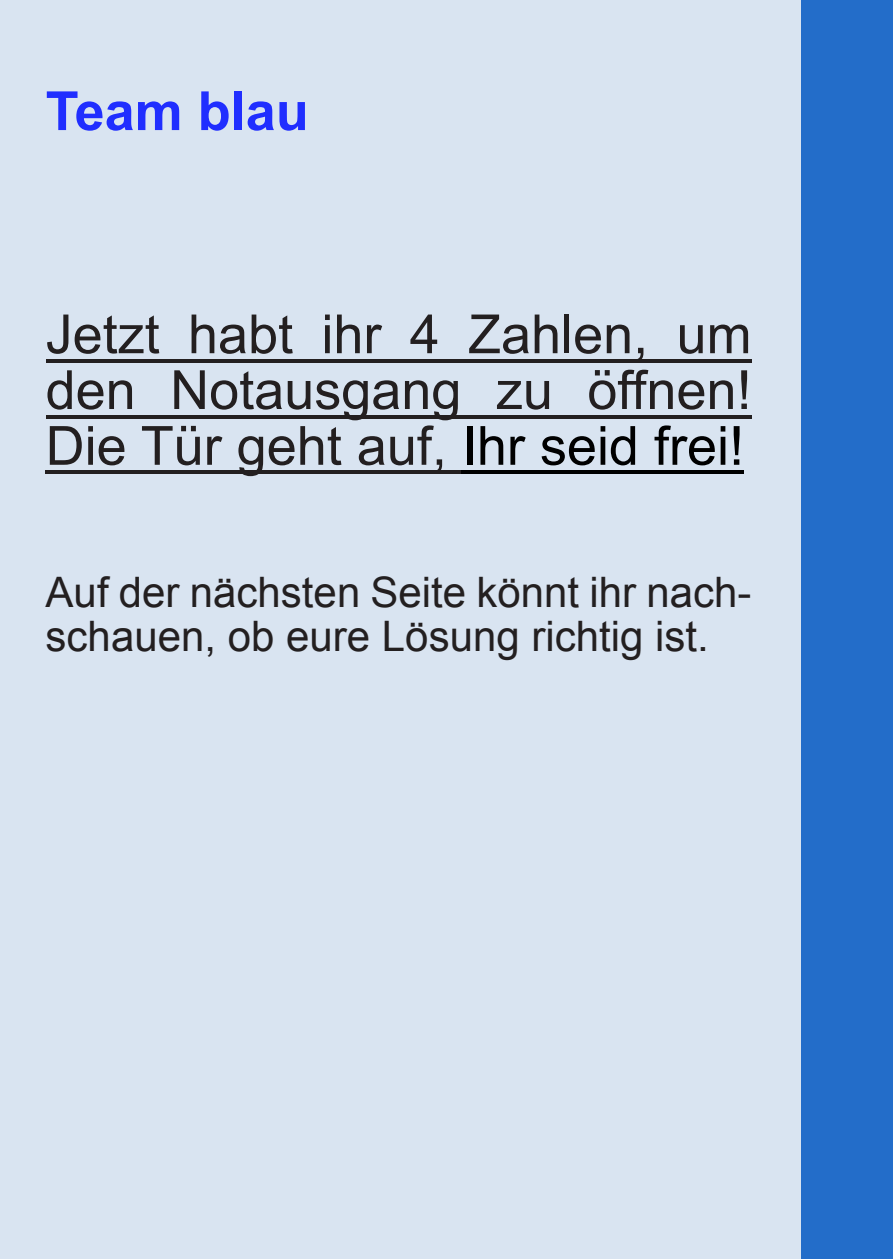
<style>
.page{position:relative;width:893px;height:1259px;background:#d9e4f1}
.page>*{position:absolute;margin:0;border:0;box-sizing:border-box;transform-origin:0 0}
.t1{font:54px/55.8px "Arial";color:#231f20;text-align:justify}
.t2{font:700 54px "Arial";color:#202eff}
.t3{font:42px/43.5px "Arial";color:#231f20}
.s1{color:#000}
</style>
<div class="page">
<hr style="left:46px;top:359px;width:705px;height:4px;background:#231f20">
<hr style="left:46px;top:415px;width:705px;height:4px;background:#231f20">
<hr style="left:46px;top:470px;width:416px;height:4px;background:#231f20">
<hr style="left:462px;top:470px;width:282px;height:4px;background:#000">
<div style="left:802px;top:0;width:91px;height:1259px;background:#236dc9"></div>
<p class="t2" style="left:46px;top:91px;width:265px">Team blau</p>
<p class="t1" style="left:46px;top:311px;width:707px">Jetzt habt ihr 4 Zahlen, um den Notausgang zu öffnen!<br>Die Tür geht auf, <span class="s1">Ihr seid frei!</span></p>
<p class="t3" style="left:46px;top:575px;width:707px">Auf der nächsten Seite könnt ihr nach&shy;schauen, ob eure Lösung richtig ist.</p>
</div>
